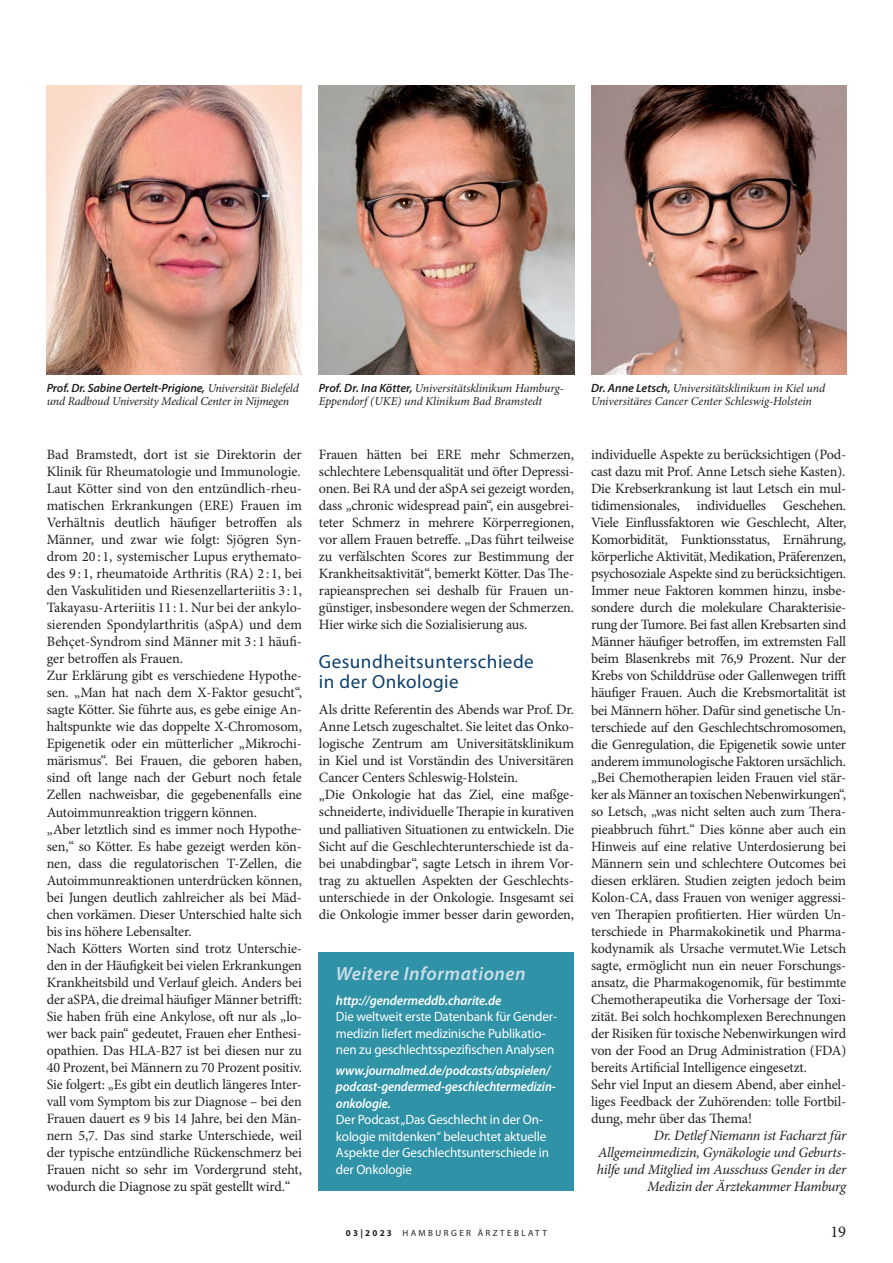
<style>
.page{position:relative;width:893px;height:1263px;background:#fff}
.page>*{position:absolute;margin:0;border:0;box-sizing:border-box;transform-origin:0 0}
.t1{font:19.2px/20.2px "Myriad Pro";letter-spacing:.025em;color:#0c3f6c}
.t2{font:italic 600 19.2px "Myriad Pro";letter-spacing:.025em;color:#cddee7}
.t3{font:16.5px "Minion Pro";color:#231f20}
.t4{font:14.25px/17px "Minion Pro";letter-spacing:-.01em;color:#231f20}
.t5{font:italic 14.25px "Minion Pro";letter-spacing:-.015em;color:#231f20}
.t6{font:13.5px/16.5px "Myriad Pro";letter-spacing:-.01em;color:#fff}
.t7{font:italic 12px/13.5px "Minion Pro";letter-spacing:-.015em;color:#231f20}
.t8{font:9px "Myriad Pro";letter-spacing:.27em;color:#231f20}
.s1{font-family:"Myriad Pro";font-weight:600}
.s2{font-weight:600;font-style:italic}
.s3{font-weight:700}
</style>
<div class="page">
<div style="left:319px;top:952px;width:255px;height:239px;background:#2f92a7"></div>
<img style="left:47px;top:85px;width:255px;height:289px">
<img style="left:319px;top:85px;width:255px;height:289px">
<img style="left:591px;top:85px;width:255px;height:289px">
<p class="t7" style="left:47px;top:381px;width:253px"><span class="s1">Prof. Dr. Sabine Oertelt-Prigione,</span> Universität Bielefeld und Radboud University Medical Center in Nijmegen</p>
<p class="t7" style="left:319px;top:381px;width:246px"><span class="s1">Prof. Dr. Ina Kötter,</span> Universitätsklinikum Hamburg-<br>Eppendorf (UKE) und Klinikum Bad Bramstedt</p>
<p class="t7" style="left:591px;top:381px;width:236px"><span class="s1">Dr. Anne Letsch,</span> Universitätsklinikum in Kiel und<br>Universitäres Cancer Center Schleswig-Holstein</p>
<p class="t4" style="left:47px;top:446px;width:257px">Bad Bramstedt, dort ist sie Direktorin der Klinik für Rheumatologie und Immunologie.<br>Laut Kötter sind von den entzündlich-rheu&shy;matischen Erkrankungen (ERE) Frauen im Verhältnis deutlich häufiger betroffen als Männer, und zwar wie folgt: Sjögren Syn&shy;drom 20 : 1, systemischer Lupus erythemato&shy;des 9 : 1, rheumatoide Arthritis (RA) 2 : 1, bei den Vaskulitiden und Riesenzellarteriitis 3 : 1, Takayasu-Arteriitis 11 : 1. Nur bei der ankylo&shy;sierenden Spondylarthritis (aSpA) und dem Behçet-Syndrom sind Männer mit 3 : 1 häufi&shy;ger betroffen als Frauen.<br>Zur Erklärung gibt es verschiedene Hypothe&shy;sen. „Man hat nach dem X-Faktor gesucht“, sagte Kötter. Sie führte aus, es gebe einige An&shy;haltspunkte wie das doppelte X-Chromosom, Epigenetik oder ein mütterlicher „Mikrochi&shy;märismus“. Bei Frauen, die geboren haben, sind oft lange nach der Geburt noch fetale Zellen nachweisbar, die gegebenenfalls eine Autoimmunreaktion triggern können.<br>„Aber letztlich sind es immer noch Hypothe&shy;sen,“ so Kötter. Es habe gezeigt werden kön&shy;nen, dass die regulatorischen T-Zellen, die Autoimmunreaktionen unterdrücken können, bei Jungen deutlich zahlreicher als bei Mäd&shy;chen vorkämen. Dieser Unterschied halte sich bis ins höhere Lebensalter.<br>Nach Kötters Worten sind trotz Unterschie&shy;den in der Häufigkeit bei vielen Erkrankungen Krankheitsbild und Verlauf gleich. Anders bei der aSPA, die dreimal häufiger Männer betrifft:<br>Sie haben früh eine Ankylose, oft nur als „lo&shy;wer back pain“ gedeutet, Frauen eher Enthesi&shy;opathien. Das HLA-B27 ist bei diesen nur zu 40 Prozent, bei Männern zu 70 Prozent positiv.<br>Sie folgert: „Es gibt ein deutlich längeres Inter&shy;vall vom Symptom bis zur Diagnose – bei den Frauen dauert es 9 bis 14 Jahre, bei den Män&shy;nern 5,7. Das sind starke Unterschiede, weil der typische entzündliche Rückenschmerz bei Frauen nicht so sehr im Vordergrund steht, wodurch die Diagnose zu spät gestellt wird.“</p>
<p class="t4" style="left:319px;top:446px;width:257px;text-align:justify">Frauen hätten bei ERE mehr Schmerzen, schlechtere Lebensqualität und öfter Depressi&shy;onen. Bei RA und der aSpA sei gezeigt worden, dass „chronic widespread pain“, ein ausgebrei&shy;teter Schmerz in mehrere Körperregionen, vor allem Frauen betreffe. „Das führt teilweise zu verfälschten Scores zur Bestimmung der Krankheitsaktivität“, bemerkt Kötter. Das The&shy;rapieansprechen sei deshalb für Frauen un&shy;günstiger, insbesondere wegen der Schmerzen.<br>Hier wirke sich die Sozialisierung aus.</p>
<p class="t1" style="left:319px;top:651px;width:216px">Gesundheitsunterschiede in der Onkologie</p>
<p class="t4" style="left:319px;top:701px;width:257px">Als dritte Referentin des Abends war Prof. Dr.<br>Anne Letsch zugeschaltet. Sie leitet das Onko&shy;logische Zentrum am Universitätsklinikum in Kiel und ist Vorständin des Universitären Cancer Centers Schleswig-Holstein.<br>„Die Onkologie hat das Ziel, eine maßge&shy;schneiderte, individuelle Therapie in kurativen und palliativen Situationen zu entwickeln. Die Sicht auf die Geschlechterunterschiede ist da&shy;bei unabdingbar“, sagte Letsch in ihrem Vor&shy;trag zu aktuellen Aspekten der Geschlechts&shy;unterschiede in der Onkologie. Insgesamt sei die Onkologie immer besser darin geworden,</p>
<p class="t2" style="left:336px;top:961px;width:191px">Weitere Informationen</p>
<p class="t6" style="left:336px;top:992px;width:223px"><span class="s2">http://gendermeddb.charite.de<br></span>Die weltweit erste Datenbank für Gender&shy;medizin liefert medizinische Publikatio&shy;nen zu geschlechtsspezifischen Analysen</p>
<p class="t6" style="left:336px;top:1062px;width:221px"><span class="s2">www.journalmed.de/podcasts/abspielen/ podcast-gendermed-geschlechtermedizin&shy;onkologie.<br></span>Der Podcast „Das Geschlecht in der On&shy;kologie mitdenken“ beleuchtet aktuelle Aspekte der Geschlechtsunterschiede in der Onkologie</p>
<p class="t4" style="left:591px;top:446px;width:257px">individuelle Aspekte zu berücksichtigen (Pod-</p>
<p class="t4" style="left:591px;top:463px;width:256px">cast dazu mit Prof. Anne Letsch siehe Kasten).</p>
<p class="t4" style="left:591px;top:480px;width:257px">Die Krebserkrankung ist laut Letsch ein mul-</p>
<p class="t4" style="left:591px;top:497px;width:257px">tidimensionales, individuelles Geschehen.</p>
<p class="t4" style="left:591px;top:514px;width:257px">Viele Einflussfaktoren wie Geschlecht, Alter,</p>
<p class="t4" style="left:591px;top:531px;width:257px">Komorbidität, Funktionsstatus, Ernährung,</p>
<p class="t4" style="left:591px;top:548px;width:257px">körperliche Aktivität, Medikation, Präferenzen,</p>
<p class="t4" style="left:591px;top:565px;width:257px">psychosoziale Aspekte sind zu berücksichtigen.</p>
<p class="t4" style="left:591px;top:582px;width:257px">Immer neue Faktoren kommen hinzu, insbe-</p>
<p class="t4" style="left:591px;top:599px;width:257px">sondere durch die molekulare Charakterisie-</p>
<p class="t4" style="left:591px;top:616px;width:257px">rung der Tumore. Bei fast allen Krebsarten sind</p>
<p class="t4" style="left:591px;top:633px;width:257px">Männer häufiger betroffen, im extremsten Fall</p>
<p class="t4" style="left:591px;top:650px;width:257px">beim Blasenkrebs mit 76,9 Prozent. Nur der</p>
<p class="t4" style="left:591px;top:667px;width:257px">Krebs von Schilddrüse oder Gallenwegen trifft</p>
<p class="t4" style="left:591px;top:684px;width:257px">häufiger Frauen. Auch die Krebsmortalität ist</p>
<p class="t4" style="left:591px;top:701px;width:257px">bei Männern höher. Dafür sind genetische Un-</p>
<p class="t4" style="left:591px;top:718px;width:257px">terschiede auf den Geschlechtschromosomen,</p>
<p class="t4" style="left:591px;top:735px;width:257px">die Genregulation, die Epigenetik sowie unter</p>
<p class="t4" style="left:591px;top:753px;width:257px">anderem immunologische Faktoren ursächlich.</p>
<p class="t4" style="left:591px;top:769px;width:257px">„Bei Chemotherapien leiden Frauen viel stär-</p>
<p class="t4" style="left:591px;top:786px;width:257px">ker als Männer an toxischen Nebenwirkungen“,</p>
<p class="t4" style="left:591px;top:803px;width:257px">so Letsch, „was nicht selten auch zum Thera-</p>
<p class="t4" style="left:591px;top:820px;width:257px">pieabbruch führt.“ Dies könne aber auch ein</p>
<p class="t4" style="left:591px;top:837px;width:257px">Hinweis auf eine relative Unterdosierung bei</p>
<p class="t4" style="left:591px;top:854px;width:257px">Männern sein und schlechtere Outcomes bei</p>
<p class="t4" style="left:591px;top:871px;width:257px">diesen erklären. Studien zeigten jedoch beim</p>
<p class="t4" style="left:591px;top:888px;width:257px">Kolon-CA, dass Frauen von weniger aggressi-</p>
<p class="t4" style="left:591px;top:905px;width:257px">ven Therapien profitierten. Hier würden Un-</p>
<p class="t4" style="left:591px;top:922px;width:257px">terschiede in Pharmakokinetik und Pharma-</p>
<p class="t4" style="left:591px;top:940px;width:257px">kodynamik als Ursache vermutet.Wie Letsch</p>
<p class="t4" style="left:591px;top:956px;width:257px">sagte, ermöglicht nun ein neuer Forschungs-</p>
<p class="t4" style="left:591px;top:974px;width:257px">ansatz, die Pharmakogenomik, für bestimmte</p>
<p class="t4" style="left:591px;top:991px;width:257px">Chemotherapeutika die Vorhersage der Toxi-</p>
<p class="t4" style="left:591px;top:1008px;width:257px">zität. Bei solch hochkomplexen Berechnungen</p>
<p class="t4" style="left:591px;top:1025px;width:257px">der Risiken für toxische Nebenwirkungen wird</p>
<p class="t4" style="left:591px;top:1042px;width:257px">von der Food an Drug Administration (FDA)</p>
<p class="t4" style="left:591px;top:1059px;width:217px">bereits Artificial Intelligence eingesetzt.</p>
<p class="t4" style="left:591px;top:1076px;width:257px">Sehr viel Input an diesem Abend, aber einhel-</p>
<p class="t4" style="left:591px;top:1093px;width:257px">liges Feedback der Zuhörenden: tolle Fortbil-</p>
<p class="t4" style="left:591px;top:1110px;width:162px">dung, mehr über das Thema!</p>
<p class="t5" style="left:654px;top:1125px;width:194px">Dr. Detlef Niemann ist Facharzt für</p>
<p class="t5" style="left:598px;top:1142px;width:249px">Allgemeinmedizin, Gynäkologie und Geburts-</p>
<p class="t5" style="left:597px;top:1159px;width:251px">hilfe und Mitglied im Ausschuss Gender in der</p>
<p class="t5" style="left:647px;top:1176px;width:200px">Medizin der Ärztekammer Hamburg</p>
<p class="t8" style="left:346px;top:1227px;width:203px"><span class="s3">03|2023</span> HAMBURGER ÄRZTEBLATT</p>
<p class="t3" style="left:830px;top:1220px;width:17px">19</p>
</div>
